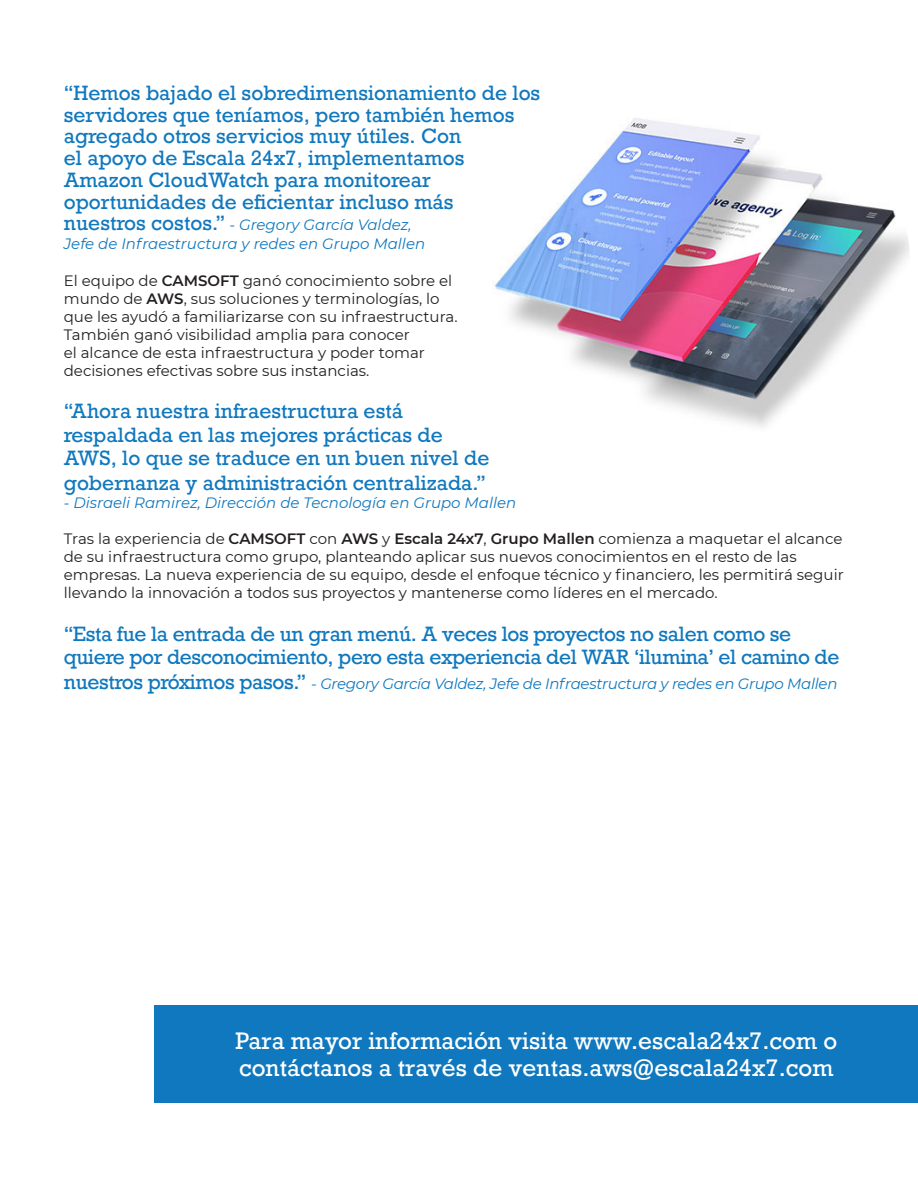
<style>
.page{position:relative;width:918px;height:1188px;background:#fff}
.page>*{position:absolute;margin:0;border:0;box-sizing:border-box;transform-origin:0 0}
.t1{font:22.5px "Rockwell";color:#fff}
.t2{font:19.5px/21.8px "Rockwell";color:#1078be}
.t3{font:19.5px/23.4px "Rockwell";letter-spacing:-.02em;color:#1078be}
.t4{font:15px/18px "Montserrat";color:#231f20}
.t5{font:italic 15px "Montserrat";color:#1078be}
.t6{font:italic 15px "Montserrat";letter-spacing:-.02em;color:#1078be}
.s1{font-family:"Rockwell";font-style:normal;font-size:19.5px}
.s2{font-weight:600}
</style>
<div class="page">
<div style="left:155px;top:1006px;width:763px;height:97px;background:#1078be"></div>
<img style="left:492px;top:118px;width:417px;height:309px">
<p class="t2" style="left:64px;top:82px;width:478px">“Hemos bajado el sobredimensionamiento de los servidores que teníamos, pero también hemos agregado otros servicios muy útiles. Con<br>el apoyo de Escala 24x7, implementamos Amazon CloudWatch para monitorear oportunidades de eficientar incluso más</p>
<p class="t5" style="left:64px;top:215px;width:349px"><span class="s1">nuestros costos.”</span> - Gregory García Valdez,</p>
<p class="t5" style="left:64px;top:234px;width:363px">Jefe de Infraestructura y redes en Grupo Mallen</p>
<p class="t4" style="left:64px;top:271px;width:395px">El equipo de <span class="s2">CAMSOFT</span> ganó conocimiento sobre el mundo de <span class="s2">AWS</span>, sus soluciones y terminologías, lo que les ayudó a familiarizarse con su infraestructura.<br>También ganó visibilidad amplia para conocer<br>el alcance de esta infraestructura y poder tomar decisiones efectivas sobre sus instancias.</p>
<p class="t2" style="left:64px;top:400px;width:427px;line-height:23.4px">“Ahora nuestra infraestructura está respaldada en las mejores prácticas de<br>AWS, lo que se traduce en un buen nivel de</p>
<p class="t2" style="left:64px;top:473px;width:424px">gobernanza y administración centralizada.”</p>
<p class="t5" style="left:64px;top:493px;width:454px">- Disraeli Ramirez, Dirección de Tecnología en Grupo Mallen</p>
<p class="t4" style="left:64px;top:530px;width:781px">Tras la experiencia de <span class="s2">CAMSOFT</span> con <span class="s2">AWS</span> y <span class="s2">Escala 24x7</span>, <span class="s2">Grupo Mallen</span> comienza a maquetar el alcance de su infraestructura como grupo, planteando aplicar sus nuevos conocimientos en el resto de las empresas. La nueva experiencia de su equipo, desde el enfoque técnico y financiero, les permitirá seguir llevando la innovación a todos sus proyectos y mantenerse como líderes en el mercado.</p>
<p class="t3" style="left:64px;top:622px;width:777px">“Esta fue la entrada de un gran menú. A veces los proyectos no salen como se quiere por desconocimiento, pero esta experiencia del WAR ‘ilumina’ el camino de</p>
<p class="t6" style="left:64px;top:674px;width:775px"><span class="s1">nuestros próximos pasos.”</span> - Gregory García Valdez, Jefe de Infraestructura y redes en Grupo Mallen</p>
<p class="t1" style="left:235px;top:1027px;width:603px">Para mayor información visita www.escala24x7.com o</p>
<p class="t1" style="left:239px;top:1054px;width:596px">contáctanos a través de ventas.aws@escala24x7.com</p>
</div>
